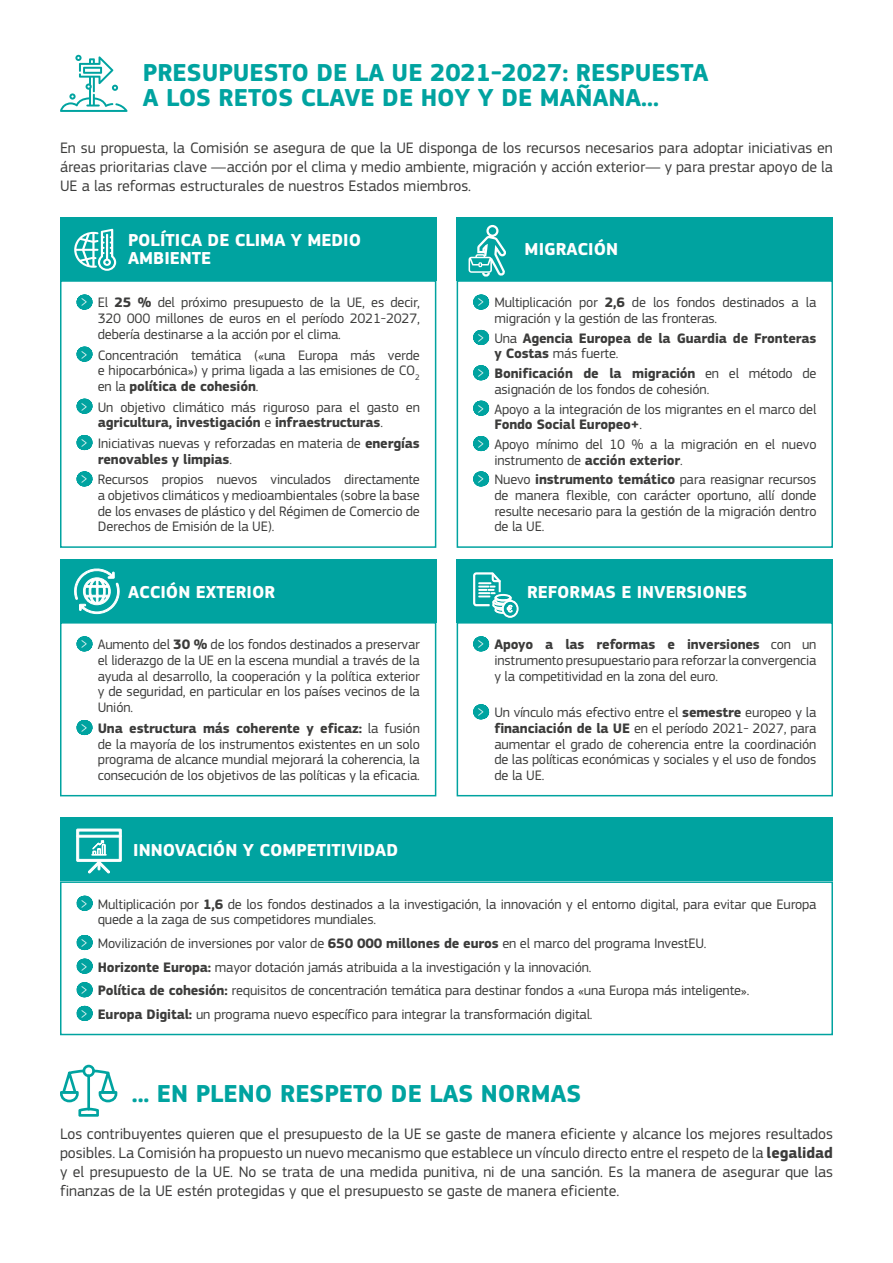
<style>
.page{position:relative;width:893px;height:1263px;background:#fff}
.page>*{position:absolute;margin:0;border:0;box-sizing:border-box;transform-origin:0 0}
.title_2{font:700 25.5px/25.5px "EC Square Sans Pro";color:#00a3a0}
.fig4_1{font:700 18px/18px "EC Square Sans Pro";color:#fff}
.body_break{font:15.75px/18.9px "EC Square Sans Pro";color:#3c3c3b;text-align:justify}
.t1{font:14.25px/15.8px "EC Square Sans Pro";letter-spacing:-.01em;color:#3c3c3b;text-align:justify}
.t2{font:700 14.25px/15.8px "EC Square Sans Pro";letter-spacing:-.01em;color:#3c3c3b}
.s1{font-weight:300;font-size:15.6px;color:#fff}
.s2{font-weight:700}
.s3{font-weight:400}
</style>
<div class="page">
<svg style="left:60px;top:1065px;width:57px;height:52px"></svg>
<svg style="left:60px;top:55px;width:68px;height:57px"></svg>
<div style="left:60px;top:817px;width:773px;height:64px;background:#00a3a0"></div>
<svg style="left:76px;top:829px;width:46px;height:44px"></svg>
<div style="left:60px;top:559px;width:376px;height:64px;background:#00a3a0"></div>
<svg style="left:74px;top:568px;width:46px;height:46px"></svg>
<div style="left:457px;top:217px;width:376px;height:64px;background:#00a3a0"></div>
<svg style="left:469px;top:224px;width:37px;height:53px"></svg>
<div style="left:60px;top:217px;width:376px;height:64px;background:#00a3a0"></div>
<svg style="left:74px;top:229px;width:42px;height:42px"></svg>
<div style="left:457px;top:559px;width:376px;height:64px;background:#00a3a0"></div>
<svg style="left:473px;top:572px;width:45px;height:46px"></svg>
<svg style="left:84px;top:295px;width:1px;height:15px"></svg>
<svg style="left:84px;top:347px;width:1px;height:15px"></svg>
<svg style="left:84px;top:399px;width:1px;height:15px"></svg>
<svg style="left:84px;top:435px;width:1px;height:15px"></svg>
<svg style="left:84px;top:471px;width:1px;height:15px"></svg>
<div style="left:60px;top:280px;width:376px;height:268px;border:2px solid #00a3a0"></div>
<svg style="left:84px;top:896px;width:1px;height:15px"></svg>
<svg style="left:84px;top:935px;width:1px;height:15px"></svg>
<svg style="left:84px;top:959px;width:1px;height:15px"></svg>
<svg style="left:84px;top:982px;width:1px;height:15px"></svg>
<svg style="left:84px;top:1006px;width:1px;height:15px"></svg>
<div style="left:60px;top:881px;width:773px;height:154px;border:2px solid #00a3a0"></div>
<svg style="left:481px;top:295px;width:1px;height:15px"></svg>
<svg style="left:481px;top:330px;width:1px;height:15px"></svg>
<svg style="left:481px;top:365px;width:1px;height:15px"></svg>
<svg style="left:481px;top:401px;width:1px;height:15px"></svg>
<svg style="left:481px;top:436px;width:1px;height:15px"></svg>
<svg style="left:481px;top:471px;width:1px;height:15px"></svg>
<div style="left:457px;top:280px;width:376px;height:268px;border:2px solid #00a3a0"></div>
<svg style="left:481px;top:636px;width:1px;height:15px"></svg>
<svg style="left:481px;top:704px;width:1px;height:15px"></svg>
<div style="left:457px;top:622px;width:376px;height:174px;border:2px solid #00a3a0"></div>
<svg style="left:84px;top:636px;width:1px;height:15px"></svg>
<svg style="left:84px;top:720px;width:1px;height:15px"></svg>
<div style="left:60px;top:622px;width:376px;height:174px;border:2px solid #00a3a0"></div>
<p class="title_2" style="left:143px;top:60px;width:567px">PRESUPUESTO DE LA UE 2021-2027: RESPUESTA<br>A LOS RETOS CLAVE DE HOY Y DE MAÑANA...</p>
<p class="body_break" style="left:60px;top:139px;width:774px">En su propuesta, la Comisión se asegura de que la UE disponga de los recursos necesarios para adoptar iniciativas en áreas prioritarias clave —acción por el clima y medio ambiente, migración y acción exterior— y para prestar apoyo de la UE a las reformas estructurales de nuestros Estados miembros.</p>
<p class="fig4_1" style="left:128px;top:232px;width:235px">POLÍTICA DE CLIMA Y MEDIO<br>AMBIENTE</p>
<p class="t1" style="left:98px;top:295px;width:324px;text-indent:-17px"><span class="s1">&gt;</span> El <span class="s2">25 %</span> del próximo presupuesto de la UE, es decir, 320 000 millones de euros en el período 2021-2027, debería destinarse a la acción por el clima.</p>
<p class="t1" style="left:98px;top:347px;width:324px;text-indent:-17px"><span class="s1">&gt;</span> Concentración temática («una Europa más verde e hipocarbónica») y prima ligada a las emisiones de CO<sub>2 </sub>en la <span class="s2">política de cohesión</span>.</p>
<p class="t1" style="left:98px;top:399px;width:324px;text-indent:-17px"><span class="s1">&gt;</span> Un objetivo climático más riguroso para el gasto en <span class="s2">agricultura, investigación</span> e <span class="s2">infraestructuras</span>.</p>
<p class="t1" style="left:98px;top:435px;width:324px;text-indent:-17px"><span class="s1">&gt;</span> Iniciativas nuevas y reforzadas en materia de <span class="s2">energías renovables y limpias</span>.</p>
<p class="t1" style="left:98px;top:472px;width:324px;text-indent:-17px"><span class="s1">&gt;</span> Recursos propios nuevos vinculados directamente a objetivos climáticos y medioambientales (sobre la base de los envases de plástico y del Régimen de Comercio de Derechos de Emisión de la UE).</p>
<p class="fig4_1" style="left:128px;top:583px;width:149px">ACCIÓN EXTERIOR</p>
<p class="t1" style="left:98px;top:637px;width:324px;text-indent:-17px"><span class="s1">&gt;</span> Aumento del <span class="s2">30 %</span> de los fondos destinados a preservar el liderazgo de la UE en la escena mundial a través de la ayuda al desarrollo, la cooperación y la política exterior y de seguridad, en particular en los países vecinos de la Unión.</p>
<p class="t1" style="left:98px;top:720px;width:324px;text-indent:-17px"><span class="s1">&gt;</span> <span class="s2">Una estructura más coherente y eficaz:</span> la fusión de la mayoría de los instrumentos existentes en un solo programa de alcance mundial mejorará la coherencia, la consecución de los objetivos de las políticas y la eficacia.</p>
<p class="fig4_1" style="left:133px;top:841px;width:266px">INNOVACIÓN Y COMPETITIVIDAD</p>
<p class="fig4_1" style="left:525px;top:241px;width:95px">MIGRACIÓN</p>
<p class="t1" style="left:494px;top:295px;width:324px;text-indent:-17px"><span class="s1">&gt;</span> Multiplicación por <span class="s2">2,6</span> de los fondos destinados a la migración y la gestión de las fronteras.</p>
<p class="t2" style="left:494px;top:331px;width:324px;text-indent:-17px"><span class="s1">&gt;</span> <span class="s3">Una</span> Agencia Europea de la Guardia de Fronteras y Costas <span class="s3">más fuerte.</span></p>
<p class="t1" style="left:494px;top:366px;width:324px;text-indent:-17px"><span class="s1">&gt;</span> <span class="s2">Bonificación de la migración</span> en el método de asignación de los fondos de cohesión.</p>
<p class="t1" style="left:494px;top:401px;width:324px;text-indent:-17px"><span class="s1">&gt;</span> Apoyo a la integración de los migrantes en el marco del<br><span class="s2">Fondo Social Europeo+</span>.</p>
<p class="t1" style="left:494px;top:436px;width:324px;text-indent:-17px"><span class="s1">&gt;</span> Apoyo mínimo del 10 % a la migración en el nuevo instrumento de <span class="s2">acción exterior</span>.</p>
<p class="t1" style="left:494px;top:472px;width:324px;text-indent:-17px"><span class="s1">&gt;</span> Nuevo <span class="s2">instrumento temático</span> para reasignar recursos de manera flexible, con carácter oportuno, allí donde resulte necesario para la gestión de la migración dentro de la UE.</p>
<p class="fig4_1" style="left:527px;top:583px;width:222px">REFORMAS E INVERSIONES</p>
<p class="t1" style="left:494px;top:637px;width:324px;text-indent:-17px"><span class="s1">&gt;</span> <span class="s2">Apoyo a las reformas e inversiones</span> con un instrumento presupuestario para reforzar la convergencia y la competitividad en la zona del euro.</p>
<p class="t1" style="left:494px;top:705px;width:324px;text-indent:-17px"><span class="s1">&gt;</span> Un vínculo más efectivo entre el <span class="s2">semestre</span> europeo y la <span class="s2">financiación de la UE</span> en el período 2021- 2027, para aumentar el grado de coherencia entre la coordinación de las políticas económicas y sociales y el uso de fondos de la UE.</p>
<p class="t1" style="left:98px;top:896px;width:720px;text-indent:-17px"><span class="s1">&gt;</span> Multiplicación por <span class="s2">1,6</span> de los fondos destinados a la investigación, la innovación y el entorno digital, para evitar que Europa quede a la zaga de sus competidores mundiales.</p>
<p class="t1" style="left:81px;top:935px;width:627px"><span class="s1">&gt;</span> Movilización de inversiones por valor de <span class="s2">650 000 millones de euros</span> en el marco del programa InvestEU.</p>
<p class="t1" style="left:81px;top:959px;width:512px"><span class="s1">&gt;</span> <span class="s2">Horizonte Europa:</span> mayor dotación jamás atribuida a la investigación y la innovación.</p>
<p class="t1" style="left:81px;top:983px;width:670px"><span class="s1">&gt;</span> <span class="s2">Política de cohesión:</span> requisitos de concentración temática para destinar fondos a «una Europa más inteligente».</p>
<p class="t1" style="left:81px;top:1006px;width:513px"><span class="s1">&gt;</span> <span class="s2">Europa Digital:</span> un programa nuevo específico para integrar la transformación digital.</p>
<p class="title_2" style="left:132px;top:1082px;width:451px">... EN PLENO RESPETO DE LAS NORMAS</p>
<p class="body_break" style="left:60px;top:1124px;width:775px">Los contribuyentes quieren que el presupuesto de la UE se gaste de manera eficiente y alcance los mejores resultados posibles. La Comisión ha propuesto un nuevo mecanismo que establece un vínculo directo entre el respeto de la <span class="s2">legalidad </span>y el presupuesto de la UE. No se trata de una medida punitiva, ni de una sanción. Es la manera de asegurar que las finanzas de la UE estén protegidas y que el presupuesto se gaste de manera eficiente.</p>
</div>
